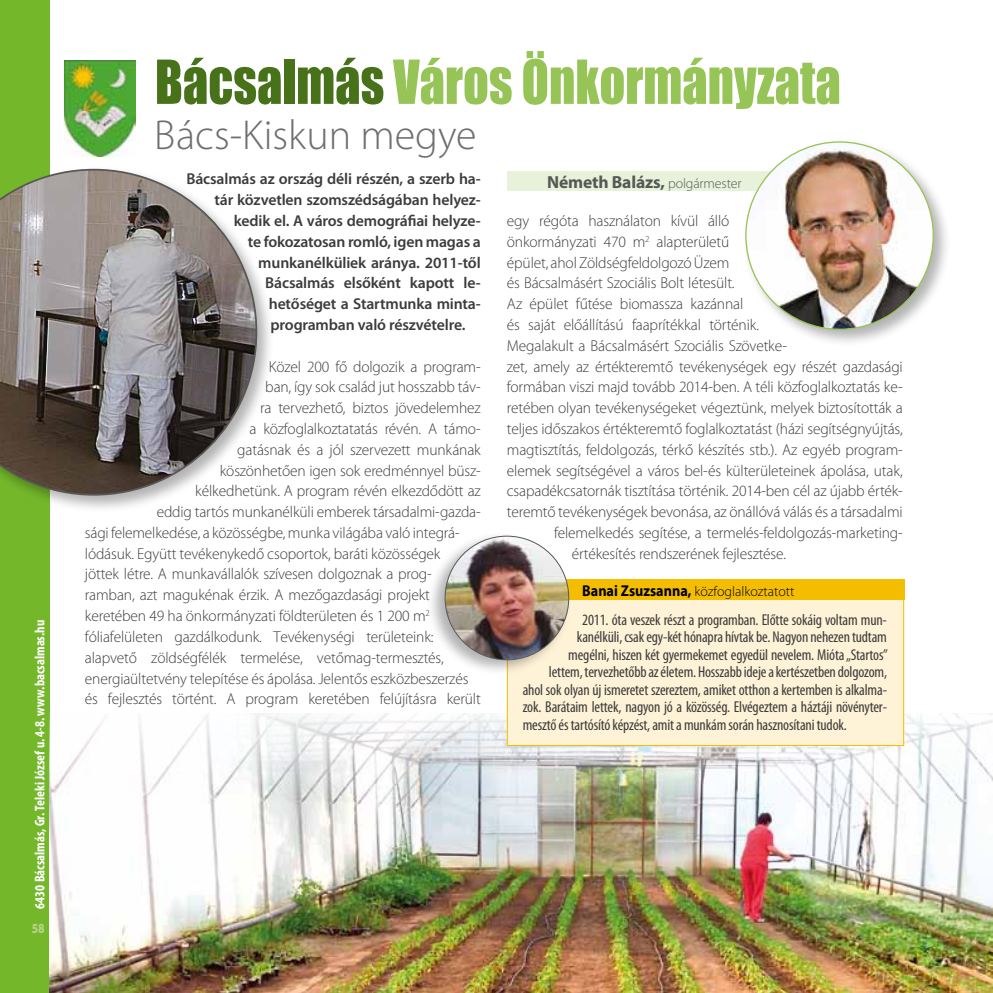
<style>
.page{position:relative;width:993px;height:993px;background:#fff}
.page>*{position:absolute;margin:0;border:0;box-sizing:border-box;transform-origin:0 0}
.t1{font:56px "Impact";color:#97c456;scale:.9 1}
.t2{font:300 42px "Myriad Pro";color:#706f6f}
.t3{font:700 17.5px "Myriad Pro";letter-spacing:-.01em;color:#575756}
.t4{font:300 15.75px "Myriad Pro";letter-spacing:-.01em;color:#3c3c3b}
.t5{font:condensed 15.75px "Myriad Pro";letter-spacing:-.01em;color:#3c3c3b}
.t6{font:600 15.75px "Myriad Pro";letter-spacing:-.01em;color:#3c3c3b}
.t7{font:700 condensed 14px "Myriad Pro";color:#fff}
.t8{font:300 14px "Myriad Pro";color:#000}
.t9{font:900 14px "Myriad Pro";color:#b5d384;scale:.8 1}
.s1{color:#47721a}
.s2{font-weight:300;font-size:14px}
.s3{font-weight:700;font-size:15.75px}
</style>
<div class="page">
<div style="left:0;top:0;width:50px;height:992px;background:#74b72b"></div>
<img style="left:50px;top:713px;width:942px;height:279px">
<div style="left:507px;top:579px;width:396px;height:166px;background:#fef2d7"></div>
<div style="left:506px;top:579px;width:397px;height:21px;background:#f4bd00"></div>
<div style="left:0;top:165px;width:275px;height:348px;background:#000;opacity:.3"></div>
<svg style="left:0;top:169px;width:257px;height:326px;background:#8a8681"></svg>
<img style="left:64px;top:61px;width:71px;height:95px">
<div style="left:426px;top:530px;width:145px;height:146px;background:#000;opacity:.3"></div>
<img style="left:445px;top:536px;width:123px;height:123px;border-radius:62px">
<div style="left:506px;top:171px;width:280px;height:20px;background:#e8f1da"></div>
<div style="left:741px;top:138px;width:209px;height:209px;background:#000;opacity:.3"></div>
<img style="left:745px;top:142px;width:187px;height:187px;border-radius:94px">
<p class="t7" style="left:31px;top:908px;width:290px;rotate:-90deg">6430 Bácsalmás, Gr. Teleki József u. 4-8. www.bacsalmas.hu</p>
<p class="t9" style="left:32px;top:919px;width:17px">58</p>
<h1 class="t1" style="left:155px;top:38px;width:763px"><span class="s1">Bácsalmás</span> Város Önkormányzata</h1>
<h2 class="t2" style="left:155px;top:110px;width:323px">Bács-Kiskun megye</h2>
<p class="t6" style="left:186px;top:169px;width:296px">Bácsalmás az ország déli részén, a szerb ha-</p>
<p class="t6" style="left:214px;top:190px;width:267px">tár közvetlen szomszédságában helyez-</p>
<p class="t6" style="left:234px;top:210px;width:248px">kedik el. A város demográfiai helyze-</p>
<p class="t6" style="left:248px;top:231px;width:234px">te fokozatosan romló, igen magas a</p>
<p class="t6" style="left:258px;top:252px;width:224px">munkanélküliek aránya. 2011-től</p>
<p class="t6" style="left:265px;top:273px;width:217px">Bácsalmás elsőként kapott le-</p>
<p class="t6" style="left:269px;top:294px;width:213px">hetőséget a Startmunka minta-</p>
<p class="t6" style="left:270px;top:314px;width:196px">programban való részvételre.</p>
<p class="t4" style="left:269px;top:357px;width:213px">Közel 200 fő dolgozik a program-</p>
<p class="t4" style="left:265px;top:377px;width:217px">ban, így sok család jut hosszabb táv-</p>
<p class="t4" style="left:260px;top:398px;width:222px">ra tervezhető, biztos jövedelemhez</p>
<p class="t4" style="left:249px;top:419px;width:233px">a közfoglalkoztatatás révén. A támo-</p>
<p class="t4" style="left:237px;top:440px;width:245px">gatásnak és a jól szervezett munkának</p>
<p class="t4" style="left:220px;top:460px;width:262px">köszönhetően igen sok eredménnyel büsz-</p>
<p class="t4" style="left:195px;top:481px;width:287px">kélkedhetünk. A program révén elkezdődött az</p>
<p class="t4" style="left:157px;top:502px;width:325px">eddig tartós munkanélküli emberek társadalmi-gazda-</p>
<p class="t4" style="left:85px;top:523px;width:376px">sági felemelkedése, a közösségbe, munka világába való integrá-</p>
<p class="t4" style="left:85px;top:543px;width:357px">lódásuk. Együtt tevékenykedő csoportok, baráti közösségek</p>
<p class="t4" style="left:85px;top:564px;width:348px">jöttek létre. A munkavállalók szívesen dolgoznak a prog-</p>
<p class="t4" style="left:85px;top:585px;width:346px">ramban, azt magukénak érzik. A mezőgazdasági projekt</p>
<p class="t4" style="left:85px;top:606px;width:346px">keretében 49 ha önkormányzati földterületen és 1 200 m<sup>2</sup></p>
<p class="t4" style="left:85px;top:627px;width:350px">fóliafelületen gazdálkodunk. Tevékenységi területeink:</p>
<p class="t4" style="left:85px;top:647px;width:360px">alapvető zöldségfélék termelése, vetőmag-termesztés,</p>
<p class="t4" style="left:85px;top:668px;width:385px">energiaültetvény telepítése és ápolása. Jelentős eszközbeszerzés</p>
<p class="t4" style="left:85px;top:689px;width:397px">és fejlesztés történt. A program keretében felújításra került</p>
<p class="t3" style="left:547px;top:170px;width:196px">Németh Balázs, <span class="s2">polgármester</span></p>
<p class="t4" style="left:506px;top:211px;width:224px">egy régóta használaton kívül álló</p>
<p class="t4" style="left:506px;top:232px;width:224px">önkormányzati 470 m<sup>2</sup> alapterületű</p>
<p class="t4" style="left:506px;top:253px;width:224px">épület, ahol Zöldségfeldolgozó Üzem</p>
<p class="t4" style="left:506px;top:273px;width:229px">és Bácsalmásért Szociális Bolt létesült.</p>
<p class="t4" style="left:506px;top:294px;width:238px">Az épület fűtése biomassza kazánnal</p>
<p class="t4" style="left:506px;top:315px;width:254px">és saját előállítású faaprítékkal történik.</p>
<p class="t4" style="left:506px;top:336px;width:282px">Megalakult a Bácsalmásért Szociális Szövetke-</p>
<p class="t4" style="left:506px;top:357px;width:397px">zet, amely az értékteremtő tevékenységek egy részét gazdasági</p>
<p class="t4" style="left:506px;top:377px;width:397px">formában viszi majd tovább 2014-ben. A téli közfoglalkoztatás ke-</p>
<p class="t4" style="left:506px;top:398px;width:397px">retében olyan tevékenységeket végeztünk, melyek biztosították a</p>
<p class="t4" style="left:506px;top:419px;width:397px">teljes időszakos értékteremtő foglalkoztatást (házi segítségnyújtás,</p>
<p class="t4" style="left:506px;top:440px;width:397px">magtisztítás, feldolgozás, térkő készítés stb.). Az egyéb program-</p>
<p class="t4" style="left:506px;top:460px;width:397px">elemek segítségével a város bel-és külterületeinek ápolása, utak,</p>
<p class="t4" style="left:506px;top:481px;width:397px">csapadékcsatornák tisztítása történik. 2014-ben cél az újabb érték-</p>
<p class="t4" style="left:506px;top:502px;width:397px">teremtő tevékenységek bevonása, az önállóvá válás és a társadalmi</p>
<p class="t4" style="left:554px;top:523px;width:350px">felemelkedés segítése, a termelés-feldolgozás-marketing-</p>
<p class="t4" style="left:571px;top:543px;width:216px">értékesítés rendszerének fejlesztése.</p>
<p class="t8" style="left:582px;top:582px;width:214px"><span class="s3">Banai Zsuzsanna,</span> közfoglalkoztatott</p>
<p class="t5" style="left:582px;top:609px;width:306px">2011. óta veszek részt a programban. Előtte sokáig voltam mun-</p>
<p class="t5" style="left:576px;top:627px;width:311px">kanélküli, csak egy-két hónapra hívtak be. Nagyon nehezen tudtam</p>
<p class="t5" style="left:568px;top:644px;width:321px">megélni, hiszen két gyermekemet egyedül nevelem. Mióta „Startos”</p>
<p class="t5" style="left:548px;top:662px;width:339px">lettem, tervezhetőbb az életem. Hosszabb ideje a kertészetben dolgozom,</p>
<p class="t5" style="left:522px;top:679px;width:366px">ahol sok olyan új ismeretet szereztem, amiket otthon a kertemben is alkalma-</p>
<p class="t5" style="left:522px;top:697px;width:366px">zok. Barátaim lettek, nagyon jó a közösség. Elvégeztem a háztáji növényter-</p>
<p class="t5" style="left:522px;top:714px;width:326px">mesztő és tartósító képzést, amit a munkám során hasznosítani tudok.</p>
</div>
